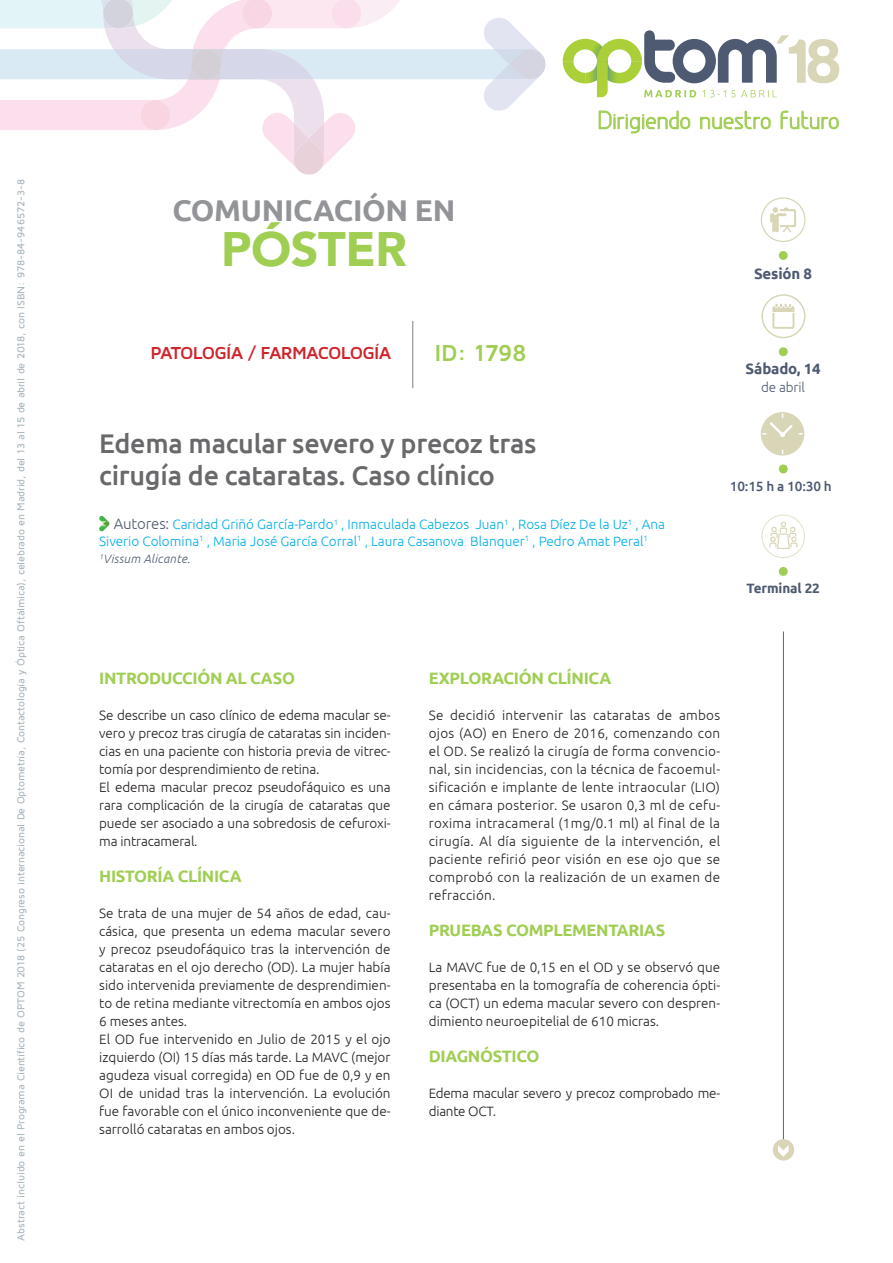
<style>
.page{position:relative;width:893px;height:1263px;background:#fff}
.page>*{position:absolute;margin:0;border:0;box-sizing:border-box;transform-origin:0 0}
.t1{font:900 48.3px "Avenir";letter-spacing:-.01em;color:#a0ce53}
.t2{font:700 30px "Ubuntu";letter-spacing:-.01em;color:#929497}
.t3{font:500 27px/31.5px "Ubuntu";letter-spacing:-.01em;color:#69696c}
.t4{font:700 24px "Maven Pro";letter-spacing:-.025em;color:#a0ce53}
.t5{font:23.4px "Greyscale Basic";color:#a0ce53}
.t6{font:700 18px "Maven Pro";letter-spacing:-.05em;color:#d1232a}
.t7{font:700 16.5px "Ubuntu";letter-spacing:-.02em;color:#a0ce53}
.t8{font:700 15px "Ubuntu";letter-spacing:-.01em;color:#4e5a71}
.t9{font:300 13.5px/18px "Ubuntu";color:#231f20}
.t10{font:300 13.5px/16.5px "Ubuntu";color:#00aee8}
.t11{font:300 13.5px/18px "Ubuntu";letter-spacing:-.02em;color:#231f20}
.t12{font:500 13.5px "Ubuntu";letter-spacing:-.01em;color:#4e5a71}
.t13{font:700 13.5px "Ubuntu";color:#4e5a71}
.t14{font:300 13.5px "Ubuntu";letter-spacing:-.01em;color:#4e5a71}
.t15{font:italic 300 12px "Ubuntu";letter-spacing:.02em;color:#4e5a71}
.t16{font:500 10.5px "Maven Pro";letter-spacing:-.015em;color:#a5b4be}
.s1{font-size:15px;color:#4e5a71}
</style>
<div class="page">
<svg style="left:563px;top:30px;width:276px;height:67px"></svg>
<svg style="left:599px;top:111px;width:91px;height:22px"></svg>
<svg style="left:700px;top:111px;width:71px;height:18px"></svg>
<svg style="left:781px;top:111px;width:58px;height:18px"></svg>
<svg style="left:0;top:0;width:545px;height:175px"></svg>
<div style="left:773px;top:1139px;width:21px;height:21px;background:#d9d6b7;border-radius:50%"></div>
<svg style="left:778px;top:1145px;width:11px;height:12px"></svg>
<div style="left:761px;top:294px;width:44px;height:44px;border:2px solid #d9d6b7;border-radius:50%"></div>
<div style="left:779px;top:347px;width:9px;height:9px;background:#a0ce53;border-radius:50%"></div>
<div style="left:779px;top:251px;width:9px;height:9px;background:#a0ce53;border-radius:50%"></div>
<svg style="left:772px;top:304px;width:22px;height:25px"></svg>
<div style="left:779px;top:567px;width:9px;height:9px;background:#a0ce53;border-radius:50%"></div>
<div style="left:762px;top:515px;width:43px;height:43px;border:1px solid #dfe2c7;border-radius:50%"></div>
<svg style="left:769px;top:521px;width:28px;height:28px"></svg>
<div style="left:779px;top:464px;width:9px;height:9px;background:#a0ce53;border-radius:50%"></div>
<svg style="left:761px;top:412px;width:43px;height:44px"></svg>
<hr style="left:783px;top:631px;width:1px;height:508px;background:#69696c">
<svg style="left:761px;top:197px;width:44px;height:45px"></svg>
<hr style="left:412px;top:321px;width:1px;height:67px;background:#7a8086">
<svg style="left:99px;top:516px;width:10px;height:15px"></svg>
<p class="t16" style="left:14px;top:1240px;width:1063px;rotate:-90deg">Abstract incluido en el Programa Científico de OPTOM 2018 (25 Congreso internacional De Optometría, Contactología y Óptica Oftálmica), celebrado en Madrid, del 13 al 15 de abril de 2018, con ISBN: 978-84-946572-3-8</p>
<h2 class="t2" style="left:172px;top:192px;width:280px">COMUNICACIÓN EN</h2>
<h1 class="t1" style="left:221px;top:208px;width:187px">PÓSTER</h1>
<h3 class="t6" style="left:150px;top:341px;width:243px">PATOLOGÍA / FARMACOLOGÍA</h3>
<h3 class="t4" style="left:434px;top:338px;width:94px">ID: 1798</h3>
<h3 class="t5" style="left:597px;top:106px;width:244px">Dirigiendo nuestro futuro</h3>
<p class="t8" style="left:754px;top:264px;width:60px">SESIÓN 8</p>
<p class="t8" style="left:745px;top:360px;width:77px">SÁBADO, 14</p>
<p class="t14" style="left:761px;top:379px;width:45px">de abril</p>
<h3 class="t3" style="left:99px;top:427px;width:439px">Edema macular severo y precoz tras cirugía de cataratas. Caso clínico</h3>
<p class="t10" style="left:99px;top:516px;width:567px;text-indent:15px"><span class="s1">Autores:</span> Caridad Griñó García-Pardo<sup>1</sup> , Inmaculada Cabezos Juan<sup>1</sup> , Rosa Díez De la Uz<sup>1</sup> , Ana<br>Siverio Colomina<sup>1</sup> , Maria José García Corral<sup>1</sup> , Laura Casanova Blanquer<sup>1</sup> , Pedro Amat Peral<sup>1</sup></p>
<p class="t15" style="left:99px;top:552px;width:92px"><sup>1</sup>Vissum Alicante.</p>
<p class="t12" style="left:730px;top:478px;width:103px">10:15 h a 10:30 h</p>
<p class="t13" style="left:747px;top:580px;width:75px">TERMINAL 22</p>
<p class="t7" style="left:99px;top:668px;width:197px">INTRODUCCI ÓN AL CASO</p>
<p class="t9" style="left:99px;top:706px;width:293px">Se describe un caso clínico de edema macular se&shy;vero y precoz tras cirugía de cataratas sin inciden&shy;cias en una paciente con historia previa de vitrec&shy;tomía por desprendimiento de retina.<br>El edema macular precoz pseudofáquico es una rara complicación de la cirugía de cataratas que puede ser asociado a una sobredosis de cefuroxi&shy;ma intracameral.</p>
<p class="t7" style="left:99px;top:866px;width:144px">HISTORÍA CLÍNICA</p>
<p class="t9" style="left:99px;top:904px;width:293px">Se trata de una mujer de 54 años de edad, cau&shy;cásica, que presenta un edema macular severo y precoz pseudofáquico tras la intervención de cataratas en el ojo derecho (OD). La mujer había sido intervenida previamente de desprendimien&shy;to de retina mediante vitrectomía en ambos ojos 6 meses antes.<br>El OD fue intervenido en Julio de 2015 y el ojo izquierdo (OI) 15 días más tarde. La MAVC (mejor agudeza visual corregida) en OD fue de 0,9 y en OI de unidad tras la intervención. La evolución fue favorable con el único inconveniente que de&shy;sarrolló cataratas en ambos ojos.</p>
<p class="t7" style="left:429px;top:668px;width:184px">EXPLORACIÓN CLÍNICA</p>
<p class="t9" style="left:429px;top:706px;width:293px;text-align:justify">Se decidió intervenir las cataratas de ambos ojos (AO) en Enero de 2016, comenzando con el OD. Se realizó la cirugía de forma convencio&shy;nal, sin incidencias, con la técnica de facoemul&shy;sificación e implante de lente intraocular (LIO) en cámara posterior. Se usaron 0,3 ml de cefu&shy;roxima intracameral (1mg/0.1 ml) al final de la cirugía. Al día siguiente de la intervención, el paciente refirió peor visión en ese ojo que se comprobó con la realización de un examen de refracción.</p>
<p class="t7" style="left:429px;top:920px;width:238px">PRUEBAS COMPLEMENTARIAS</p>
<p class="t9" style="left:429px;top:958px;width:293px;text-align:justify">La MAVC fue de 0,15 en el OD y se observó que presentaba en la tomografía de coherencia ópti&shy;ca (OCT) un edema macular severo con despren&shy;dimiento neuroepitelial de 610 micras.</p>
<p class="t7" style="left:429px;top:1046px;width:112px">DIAGNÓSTI CO</p>
<p class="t11" style="left:429px;top:1084px;width:293px">Edema macular severo y precoz comprobado me&shy;diante OCT.</p>
</div>
